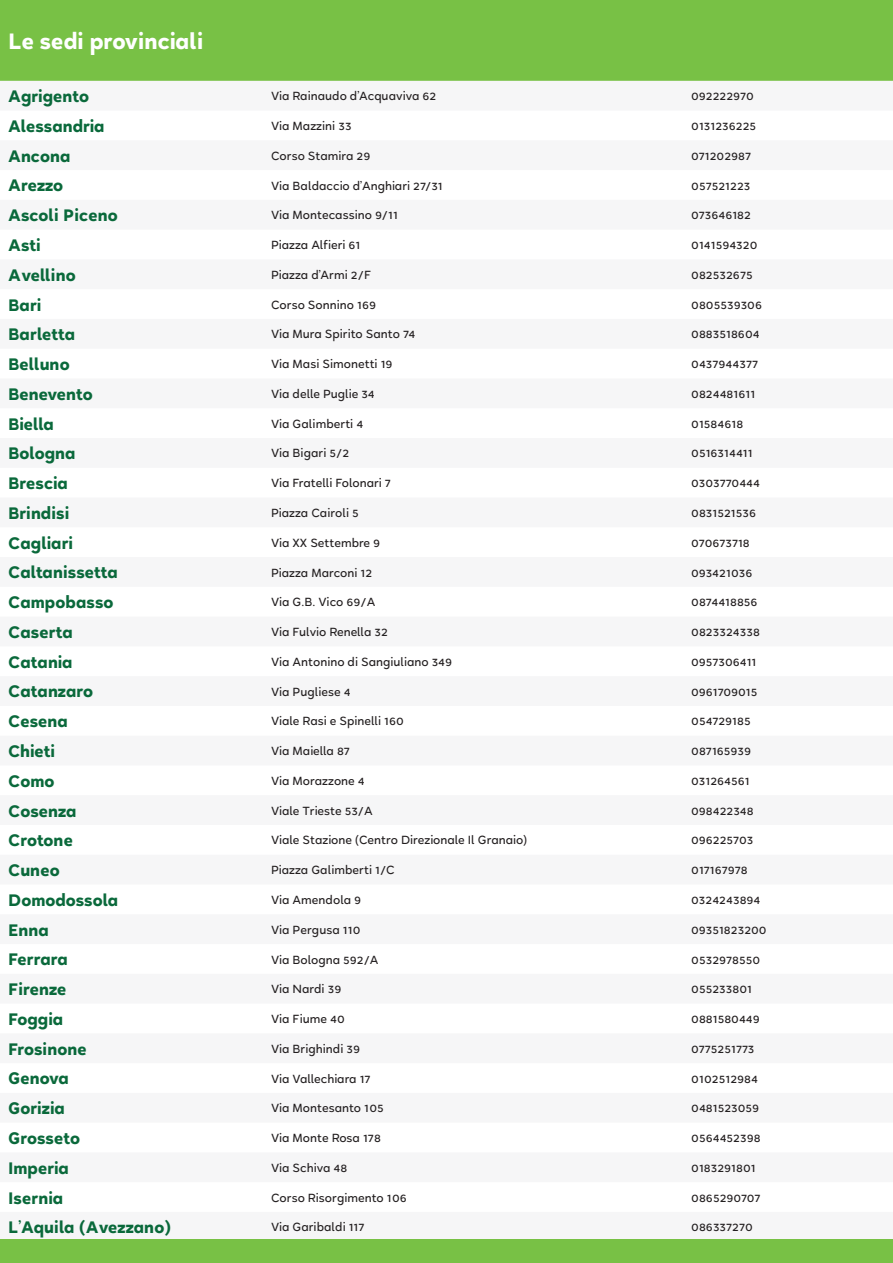
<style>
.page{position:relative;width:893px;height:1263px;background:#fff}
.page>*{position:absolute;margin:0;border:0;box-sizing:border-box;transform-origin:0 0}
.t1{font:700 24px "Halcyon";color:#fff}
.t2{font:700 18px "Halcyon";color:#0a693b}
.t3{font:500 12.75px "Halcyon";color:#231f20}
</style>
<div class="page">
<div style="left:0;top:0;width:893px;height:81px;background:#78c145"></div>
<div style="left:0;top:1239px;width:893px;height:24px;background:#78c145"></div>
<h1 class="t1" style="left:8px;top:23px;width:197px">Le sedi provinciali</h1>
<h2 class="t2" style="left:8px;top:83px;width:83px">Agrigento</h2>
<p class="t3" style="left:271px;top:87px;width:167px">Via Rainaudo d’Acquaviva 62</p>
<p class="t3" style="left:691px;top:87px;width:64px">092222970</p>
<h2 class="t2" style="left:8px;top:113px;width:98px">Alessandria</h2>
<p class="t3" style="left:271px;top:116px;width:82px">Via Mazzini 33</p>
<p class="t3" style="left:691px;top:116px;width:66px">0131236225</p>
<h2 class="t2" style="left:8px;top:142px;width:64px">Ancona</h2>
<p class="t3" style="left:271px;top:146px;width:101px">Corso Stamira 29</p>
<p class="t3" style="left:691px;top:146px;width:61px">071202987</p>
<h2 class="t2" style="left:8px;top:172px;width:57px">Arezzo</h2>
<p class="t3" style="left:271px;top:176px;width:173px">Via Baldaccio d’Anghiari 27/31</p>
<p class="t3" style="left:691px;top:176px;width:61px">057521223</p>
<h2 class="t2" style="left:8px;top:202px;width:111px">Ascoli Piceno</h2>
<p class="t3" style="left:271px;top:206px;width:128px">Via Montecassino 9/11</p>
<p class="t3" style="left:691px;top:206px;width:61px">073646182</p>
<h2 class="t2" style="left:8px;top:232px;width:34px">Asti</h2>
<p class="t3" style="left:271px;top:235px;width:91px">Piazza Alfieri 61</p>
<p class="t3" style="left:691px;top:235px;width:68px">0141594320</p>
<h2 class="t2" style="left:8px;top:261px;width:69px">Avellino</h2>
<p class="t3" style="left:271px;top:265px;width:102px">Piazza d’Armi 2/F</p>
<p class="t3" style="left:691px;top:265px;width:63px">082532675</p>
<h2 class="t2" style="left:8px;top:291px;width:35px">Bari</h2>
<p class="t3" style="left:271px;top:295px;width:107px">Corso Sonnino 169</p>
<p class="t3" style="left:691px;top:295px;width:72px">0805539306</p>
<h2 class="t2" style="left:8px;top:321px;width:69px">Barletta</h2>
<p class="t3" style="left:271px;top:325px;width:146px">Via Mura Spirito Santo 74</p>
<p class="t3" style="left:691px;top:325px;width:70px">0883518604</p>
<h2 class="t2" style="left:8px;top:351px;width:63px">Belluno</h2>
<p class="t3" style="left:271px;top:354px;width:123px">Via Masi Simonetti 19</p>
<p class="t3" style="left:691px;top:354px;width:68px">0437944377</p>
<h2 class="t2" style="left:8px;top:381px;width:86px">Benevento</h2>
<p class="t3" style="left:271px;top:384px;width:105px">Via delle Puglie 34</p>
<p class="t3" style="left:691px;top:384px;width:65px">0824481611</p>
<h2 class="t2" style="left:8px;top:410px;width:47px">Biella</h2>
<p class="t3" style="left:271px;top:414px;width:94px">Via Galimberti 4</p>
<p class="t3" style="left:691px;top:414px;width:53px">01584618</p>
<h2 class="t2" style="left:8px;top:440px;width:69px">Bologna</h2>
<p class="t3" style="left:271px;top:444px;width:80px">Via Bigari 5/2</p>
<p class="t3" style="left:691px;top:444px;width:63px">0516314411</p>
<h2 class="t2" style="left:8px;top:470px;width:61px">Brescia</h2>
<p class="t3" style="left:271px;top:473px;width:121px">Via Fratelli Folonari 7</p>
<p class="t3" style="left:691px;top:473px;width:70px">0303770444</p>
<h2 class="t2" style="left:8px;top:500px;width:63px">Brindisi</h2>
<p class="t3" style="left:271px;top:503px;width:89px">Piazza Cairoli 5</p>
<p class="t3" style="left:691px;top:503px;width:66px">0831521536</p>
<h2 class="t2" style="left:8px;top:529px;width:67px">Cagliari</h2>
<p class="t3" style="left:271px;top:533px;width:111px">Via XX Settembre 9</p>
<p class="t3" style="left:691px;top:533px;width:60px">070673718</p>
<h2 class="t2" style="left:8px;top:559px;width:111px">Caltanissetta</h2>
<p class="t3" style="left:271px;top:563px;width:103px">Piazza Marconi 12</p>
<p class="t3" style="left:691px;top:563px;width:63px">093421036</p>
<h2 class="t2" style="left:8px;top:589px;width:107px">Campobasso</h2>
<p class="t3" style="left:271px;top:593px;width:106px">Via G.B. Vico 69/A</p>
<p class="t3" style="left:691px;top:593px;width:68px">0874418856</p>
<h2 class="t2" style="left:8px;top:619px;width:66px">Caserta</h2>
<p class="t3" style="left:271px;top:622px;width:118px">Via Fulvio Renella 32</p>
<p class="t3" style="left:691px;top:622px;width:70px">0823324338</p>
<h2 class="t2" style="left:8px;top:648px;width:66px">Catania</h2>
<p class="t3" style="left:271px;top:652px;width:183px">Via Antonino di Sangiuliano 349</p>
<p class="t3" style="left:691px;top:652px;width:67px">0957306411</p>
<h2 class="t2" style="left:8px;top:678px;width:87px">Catanzaro</h2>
<p class="t3" style="left:271px;top:682px;width:81px">Via Pugliese 4</p>
<p class="t3" style="left:691px;top:682px;width:68px">0961709015</p>
<h2 class="t2" style="left:8px;top:708px;width:61px">Cesena</h2>
<p class="t3" style="left:271px;top:712px;width:134px">Viale Rasi e Spinelli 160</p>
<p class="t3" style="left:691px;top:712px;width:61px">054729185</p>
<h2 class="t2" style="left:8px;top:738px;width:49px">Chieti</h2>
<p class="t3" style="left:271px;top:741px;width:80px">Via Maiella 87</p>
<p class="t3" style="left:691px;top:741px;width:61px">087165939</p>
<h2 class="t2" style="left:8px;top:767px;width:48px">Como</h2>
<p class="t3" style="left:271px;top:771px;width:95px">Via Morazzone 4</p>
<p class="t3" style="left:691px;top:771px;width:60px">031264561</p>
<h2 class="t2" style="left:8px;top:797px;width:70px">Cosenza</h2>
<p class="t3" style="left:271px;top:801px;width:103px">Viale Trieste 53/A</p>
<p class="t3" style="left:691px;top:801px;width:64px">098422348</p>
<h2 class="t2" style="left:8px;top:827px;width:66px">Crotone</h2>
<p class="t3" style="left:271px;top:831px;width:258px">Viale Stazione (Centro Direzionale Il Granaio)</p>
<p class="t3" style="left:691px;top:831px;width:64px">096225703</p>
<h2 class="t2" style="left:8px;top:857px;width:53px">Cuneo</h2>
<p class="t3" style="left:271px;top:860px;width:125px">Piazza Galimberti 1/C</p>
<p class="t3" style="left:691px;top:860px;width:58px">017167978</p>
<h2 class="t2" style="left:8px;top:886px;width:112px">Domodossola</h2>
<p class="t3" style="left:271px;top:890px;width:92px">Via Amendola 9</p>
<p class="t3" style="left:691px;top:890px;width:71px">0324243894</p>
<h2 class="t2" style="left:8px;top:916px;width:43px">Enna</h2>
<p class="t3" style="left:271px;top:920px;width:91px">Via Pergusa 110</p>
<p class="t3" style="left:691px;top:920px;width:77px">09351823200</p>
<h2 class="t2" style="left:8px;top:946px;width:62px">Ferrara</h2>
<p class="t3" style="left:271px;top:950px;width:109px">Via Bologna 592/A</p>
<p class="t3" style="left:691px;top:950px;width:70px">0532978550</p>
<h2 class="t2" style="left:8px;top:976px;width:60px">Firenze</h2>
<p class="t3" style="left:271px;top:979px;width:72px">Via Nardi 39</p>
<p class="t3" style="left:691px;top:979px;width:62px">055233801</p>
<h2 class="t2" style="left:8px;top:1006px;width:57px">Foggia</h2>
<p class="t3" style="left:271px;top:1009px;width:75px">Via Fiume 40</p>
<p class="t3" style="left:691px;top:1009px;width:70px">0881580449</p>
<h2 class="t2" style="left:8px;top:1035px;width:80px">Frosinone</h2>
<p class="t3" style="left:271px;top:1039px;width:90px">Via Brighindi 39</p>
<p class="t3" style="left:691px;top:1039px;width:65px">0775251773</p>
<h2 class="t2" style="left:8px;top:1065px;width:62px">Genova</h2>
<p class="t3" style="left:271px;top:1069px;width:101px">Via Vallechiara 17</p>
<p class="t3" style="left:691px;top:1069px;width:68px">0102512984</p>
<h2 class="t2" style="left:8px;top:1095px;width:58px">Gorizia</h2>
<p class="t3" style="left:271px;top:1099px;width:114px">Via Montesanto 105</p>
<p class="t3" style="left:691px;top:1099px;width:69px">0481523059</p>
<h2 class="t2" style="left:8px;top:1125px;width:73px">Grosseto</h2>
<p class="t3" style="left:271px;top:1128px;width:111px">Via Monte Rosa 178</p>
<p class="t3" style="left:691px;top:1128px;width:71px">0564452398</p>
<h2 class="t2" style="left:8px;top:1154px;width:62px">Imperia</h2>
<p class="t3" style="left:271px;top:1158px;width:78px">Via Schiva 48</p>
<p class="t3" style="left:691px;top:1158px;width:66px">0183291801</p>
<h2 class="t2" style="left:8px;top:1184px;width:57px">Isernia</h2>
<p class="t3" style="left:271px;top:1188px;width:137px">Corso Risorgimento 106</p>
<p class="t3" style="left:691px;top:1188px;width:71px">0865290707</p>
<h2 class="t2" style="left:8px;top:1214px;width:164px">L’Aquila (Avezzano)</h2>
<p class="t3" style="left:271px;top:1218px;width:95px">Via Garibaldi 117</p>
<p class="t3" style="left:691px;top:1218px;width:63px">086337270</p>
</div>
